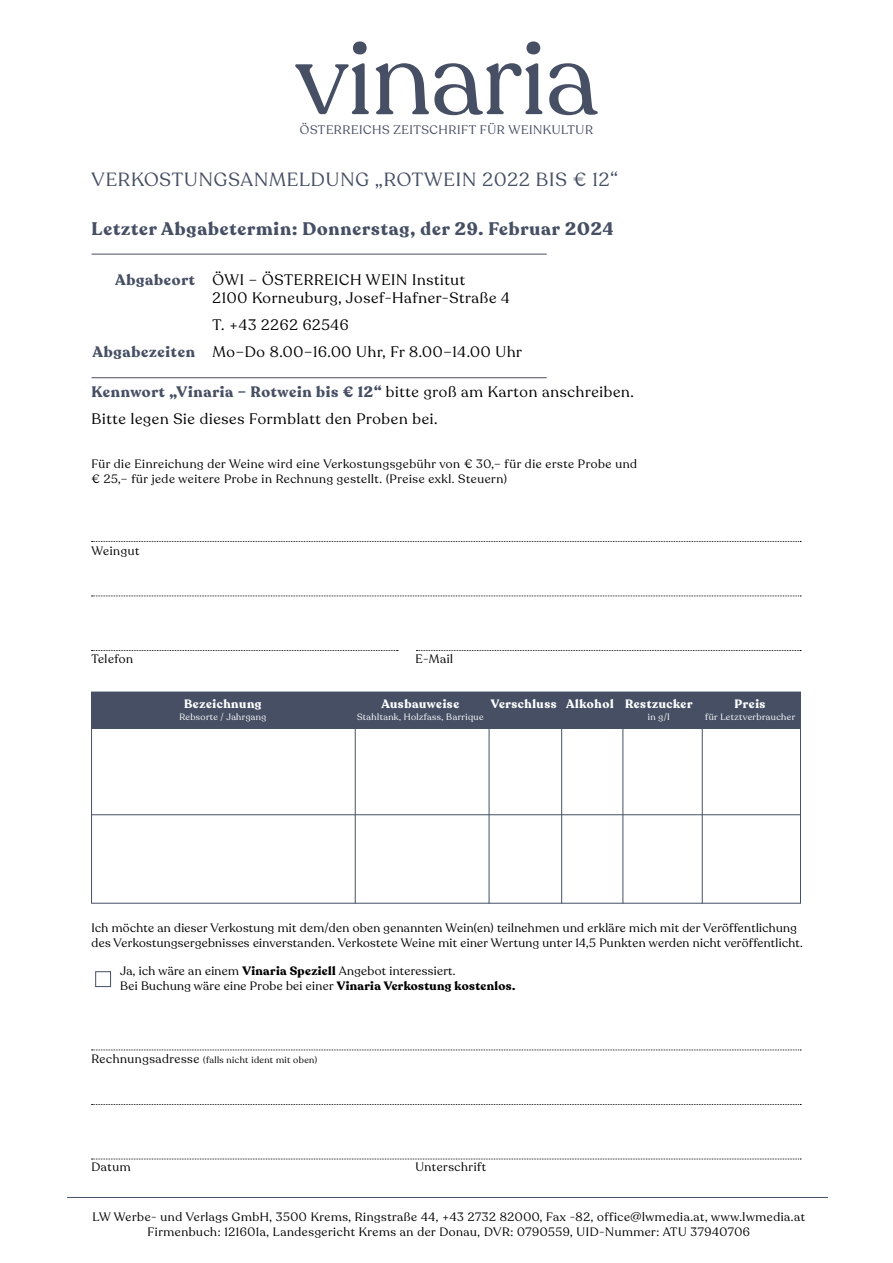
<style>
.page{position:relative;width:893px;height:1263px;background:#fff}
.page>*{position:absolute;margin:0;border:0;box-sizing:border-box;transform-origin:0 0}
.t1{font:18.9px "Recoleta";letter-spacing:.05em;color:#464f64}
.t2{font:700 18px "Recoleta";letter-spacing:.05em;color:#464f64}
.t3{font:15px/27px "Recoleta";letter-spacing:.05em;color:#000}
.t4{font:700 15px "Recoleta";letter-spacing:.05em;color:#464f64}
.t5{font:12.3px "Recoleta";letter-spacing:.05em;color:#464f64}
.t6{font:12px/15px "Recoleta";letter-spacing:.035em;color:#000}
.t7{font:700 12px "Recoleta";letter-spacing:.05em;color:#fff}
.t8{font:9px "Recoleta";letter-spacing:.05em;color:#fff}
.t9{font:9px "Recoleta";letter-spacing:.05em;color:#000}
.s1{font-weight:700;color:#464f64}
.s2{font-weight:700}
.s3{font-size:12px}
</style>
<div class="page">
<hr style="left:92px;top:254px;width:455px;height:1px;background:#464f64">
<hr style="left:92px;top:377px;width:455px;height:1px;background:#464f64">
<svg style="left:92px;top:541px;width:709px;height:1px"></svg>
<svg style="left:92px;top:1049px;width:709px;height:1px"></svg>
<svg style="left:92px;top:596px;width:709px;height:1px"></svg>
<svg style="left:92px;top:1104px;width:709px;height:1px"></svg>
<svg style="left:92px;top:650px;width:306px;height:1px"></svg>
<svg style="left:416px;top:650px;width:385px;height:1px"></svg>
<svg style="left:92px;top:1158px;width:709px;height:1px"></svg>
<hr style="left:67px;top:1197px;width:761px;height:1px;background:#464f64">
<div style="left:91px;top:692px;width:709px;height:36px;background:#464f64"></div>
<div style="left:91px;top:692px;width:710px;height:211px;border:1px solid #464f64"></div>
<hr style="left:355px;top:723px;width:1px;height:180px;background:#464f64">
<hr style="left:561px;top:723px;width:1px;height:180px;background:#464f64">
<hr style="left:489px;top:723px;width:1px;height:180px;background:#464f64">
<hr style="left:622px;top:723px;width:1px;height:180px;background:#464f64">
<hr style="left:702px;top:723px;width:1px;height:180px;background:#464f64">
<hr style="left:92px;top:814px;width:709px;height:1px;background:#464f64">
<svg style="left:295px;top:41px;width:303px;height:74px"></svg>
<div style="left:95px;top:971px;width:16px;height:16px;border:1px solid #464f64"></div>
<p class="t5" style="left:300px;top:122px;width:295px">ÖSTERREICHS ZEITSCHRIFT FÜR WEINKULTUR</p>
<h1 class="t1" style="left:92px;top:168px;width:528px">VERKOSTUNGSANMELDUNG „ROTWEIN 2022 BIS € 12“</h1>
<h2 class="t2" style="left:92px;top:217px;width:523px">Letzter Abgabetermin: Donnerstag, der 29. Februar 2024</h2>
<p class="t4" style="left:115px;top:270px;width:81px">Abgabeort</p>
<p class="t4" style="left:92px;top:342px;width:104px">Abgabezeiten</p>
<p class="t3" style="left:212px;top:271px;width:299px;line-height:18px">ÖWI – ÖSTERREICH WEIN Institut<br>2100 Korneuburg, Josef-Hafner-Straße 4</p>
<p class="t3" style="left:212px;top:312px;width:311px">T. +43 2262 62546<br>Mo–Do 8.00–16.00 Uhr, Fr 8.00–14.00 Uhr</p>
<p class="t3" style="left:92px;top:378px;width:544px"><span class="s1">Kennwort „Vinaria – Rotwein bis € 12“</span> bitte groß am Karton anschreiben.<br>Bitte legen Sie dieses Formblatt den Proben bei.</p>
<p class="t6" style="left:92px;top:456px;width:547px">Für die Einreichung der Weine wird eine Verkostungsgebühr von € 30,– für die erste Probe und € 25,– für jede weitere Probe in Rechnung gestellt. (Preise exkl. Steuern)</p>
<p class="t6" style="left:92px;top:543px;width:49px">Weingut</p>
<p class="t6" style="left:92px;top:651px;width:43px">Telefon</p>
<p class="t6" style="left:416px;top:651px;width:39px">E-Mail</p>
<p class="t7" style="left:184px;top:696px;width:79px">Bezeichnung</p>
<p class="t8" style="left:179px;top:711px;width:88px">Rebsorte / Jahrgang</p>
<p class="t7" style="left:491px;top:696px;width:203px">Verschluss Alkohol Restzucker</p>
<p class="t8" style="left:648px;top:711px;width:23px">in g/l</p>
<p class="t7" style="left:381px;top:696px;width:79px">Ausbauweise</p>
<p class="t8" style="left:357px;top:711px;width:128px">Stahltank, Holzfass, Barrique</p>
<p class="t7" style="left:735px;top:696px;width:32px">Preis</p>
<p class="t8" style="left:705px;top:711px;width:92px">für Letztverbraucher</p>
<p class="t6" style="left:92px;top:920px;width:713px">Ich möchte an dieser Verkostung mit dem/den oben genannten Wein(en) teilnehmen und erkläre mich mit der Veröffentlichung des Verkostungsergebnisses einverstanden. Verkostete Weine mit einer Wertung unter 14,5 Punkten werden nicht veröffentlicht.</p>
<p class="t6" style="left:120px;top:964px;width:397px">Ja, ich wäre an einem <span class="s2">Vinaria Speziell</span> Angebot interessiert.<br>Bei Buchung wäre eine Probe bei einer <span class="s2">Vinaria Verkostung kostenlos.</span></p>
<p class="t9" style="left:92px;top:1055px;width:227px"><span class="s3">Rechnungsadresse</span> (falls nicht ident mit oben)</p>
<p class="t6" style="left:92px;top:1160px;width:41px">Datum</p>
<p class="t6" style="left:416px;top:1160px;width:72px">Unterschrift</p>
<p class="t6" style="left:93px;top:1210px;width:714px;text-align:center">LW Werbe- und Verlags GmbH, 3500 Krems, Ringstraße 44, +43 2732 82000, Fax -82, office@lwmedia.at, www.lwmedia.at<br>Firmenbuch: 121601a, Landesgericht Krems an der Donau, DVR: 0790559, UID-Nummer: ATU 37940706</p>
</div>
